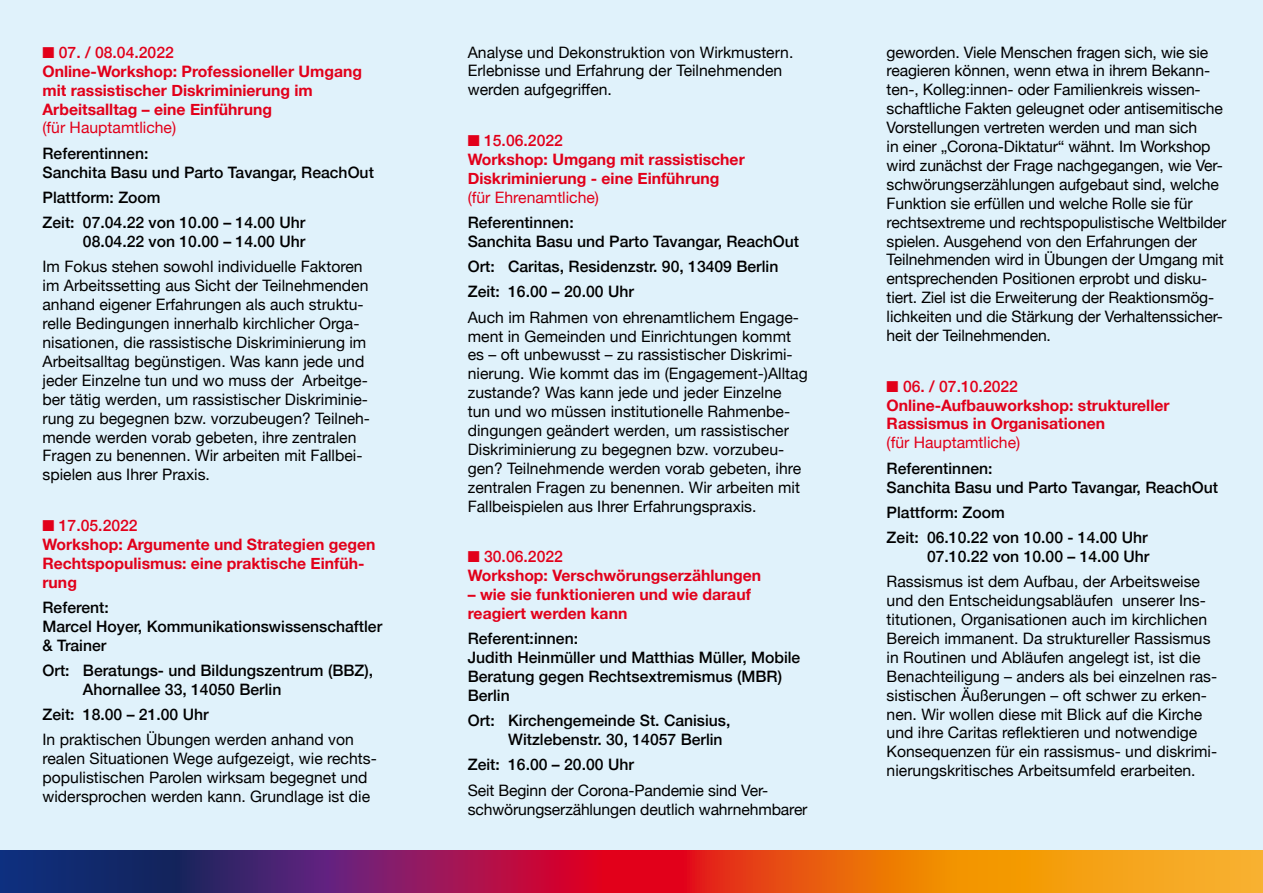
<style>
.page{position:relative;width:1263px;height:893px;background:#e0f2fb}
.page>*{position:absolute;margin:0;border:0;box-sizing:border-box;transform-origin:0 0}
.t1{font:15.75px/18.9px "Helvetica Neue";color:#000}
.t2{font:500 15.75px/18.9px "Helvetica Neue";color:#000}
.t3{font:700 15.75px/18.9px "Helvetica Neue";color:#e2001a}
.t4{font:15.75px "Helvetica Neue";color:#e2001a}
.s1{font-weight:500}
</style>
<div class="page">
<svg style="left:631px;top:850px;width:632px;height:43px;background:#ee7512"></svg>
<svg style="left:0;top:850px;width:631px;height:43px;background:#661b5d"></svg>
<p class="t3" style="left:43px;top:43px;width:321px">■ <span class="s1">07. / 08.04.2022<br></span>Online-Workshop: Professioneller Umgang mit rassistischer Diskriminierung im Arbeitsalltag – eine Einführung</p>
<p class="t4" style="left:43px;top:117px;width:135px">(für Hauptamtliche)</p>
<p class="t2" style="left:43px;top:142px;width:333px">Referentinnen:<br>Sanchita Basu und Parto Tavangar, ReachOut</p>
<p class="t2" style="left:43px;top:183px;width:264px;line-height:25.3px">Plattform: Zoom<br>Zeit: 07.04.22 von 10.00 – 14.00 Uhr</p>
<p class="t2" style="left:83px;top:231px;width:224px">08.04.22 von 10.00 – 14.00 Uhr</p>
<p class="t1" style="left:43px;top:258px;width:329px">Im Fokus stehen sowohl individuelle Faktoren im Arbeitssetting aus Sicht der Teilnehmenden anhand eigener Erfahrungen als auch struktu&shy;relle Bedingungen innerhalb kirchlicher Orga&shy;nisationen, die rassistische Diskriminierung im Arbeitsalltag begünstigen. Was kann jede und jeder Einzelne tun und wo muss der Arbeitge&shy;ber tätig werden, um rassistischer Diskriminie&shy;rung zu begegnen bzw. vorzubeugen? Teilneh&shy;mende werden vorab gebeten, ihre zentralen Fragen zu benennen. Wir arbeiten mit Fallbei&shy;spielen aus Ihrer Praxis.</p>
<p class="t3" style="left:43px;top:516px;width:334px">■ <span class="s1">17.05.2022<br></span>Workshop: Argumente und Strategien gegen<br>Rechtspopulismus: eine praktische Einfüh&shy;rung</p>
<p class="t2" style="left:43px;top:597px;width:341px">Referent:<br>Marcel Hoyer, Kommunikationswissenschaftler &amp; Trainer</p>
<p class="t2" style="left:83px;top:660px;width:292px;text-indent:-40px">Ort: Beratungs- und Bildungszentrum (BBZ),<br>Ahornallee 33, 14050 Berlin</p>
<p class="t2" style="left:43px;top:704px;width:168px">Zeit: 18.00 – 21.00 Uhr</p>
<p class="t1" style="left:43px;top:731px;width:336px">In praktischen Übungen werden anhand von realen Situationen Wege aufgezeigt, wie rechts&shy;populistischen Parolen wirksam begegnet und widersprochen werden kann. Grundlage ist die</p>
<p class="t1" style="left:468px;top:43px;width:327px">Analyse und Dekonstruktion von Wirkmustern.<br>Erlebnisse und Erfahrung der Teilnehmenden werden aufgegriffen.</p>
<p class="t3" style="left:468px;top:131px;width:278px">■ <span class="s1">15.06.2022<br></span>Workshop: Umgang mit rassistischer<br>Diskriminierung - eine Einführung</p>
<p class="t4" style="left:468px;top:186px;width:133px">(für Ehrenamtliche)</p>
<p class="t2" style="left:468px;top:212px;width:333px">Referentinnen:<br>Sanchita Basu und Parto Tavangar, ReachOut</p>
<p class="t2" style="left:468px;top:252px;width:312px;line-height:25.3px">Ort: Caritas, Residenzstr. 90, 13409 Berlin<br>Zeit: 16.00 – 20.00 Uhr</p>
<p class="t1" style="left:468px;top:308px;width:341px">Auch im Rahmen von ehrenamtlichem Engage&shy;ment in Gemeinden und Einrichtungen kommt es – oft unbewusst – zu rassistischer Diskrimi&shy;nierung. Wie kommt das im (Engagement-)Alltag zustande? Was kann jede und jeder Einzelne tun und wo müssen institutionelle Rahmenbe&shy;dingungen geändert werden, um rassistischer Diskriminierung zu begegnen bzw. vorzubeu&shy;gen? Teilnehmende werden vorab gebeten, ihre zentralen Fragen zu benennen. Wir arbeiten mit Fallbeispielen aus Ihrer Erfahrungspraxis.</p>
<p class="t3" style="left:468px;top:548px;width:295px">■ <span class="s1">30.06.2022<br></span>Workshop: Verschwörungserzählungen</p>
<p class="t3" style="left:468px;top:585px;width:285px">– wie sie funktionieren und wie darauf reagiert werden kann</p>
<p class="t2" style="left:468px;top:628px;width:334px">Referent:innen:<br>Judith Heinmüller und Matthias Müller, Mobile<br>Beratung gegen Rechtsextremismus (MBR)<br>Berlin</p>
<p class="t2" style="left:508px;top:710px;width:224px;text-indent:-40px">Ort: Kirchengemeinde St. Canisius,<br>Witzlebenstr. 30, 14057 Berlin</p>
<p class="t2" style="left:468px;top:754px;width:168px">Zeit: 16.00 – 20.00 Uhr</p>
<p class="t1" style="left:468px;top:781px;width:341px">Seit Beginn der Corona-Pandemie sind Ver&shy;schwörungserzählungen deutlich wahrnehmbarer</p>
<p class="t1" style="left:887px;top:43px;width:341px">geworden. Viele Menschen fragen sich, wie sie reagieren können, wenn etwa in ihrem Bekann&shy;ten-, Kolleg:innen- oder Familienkreis wissen&shy;schaftliche Fakten geleugnet oder antisemitische Vorstellungen vertreten werden und man sich<br>in einer „Corona-Diktatur“ wähnt. Im Workshop wird zunächst der Frage nachgegangen, wie Ver&shy;schwörungserzählungen aufgebaut sind, welche Funktion sie erfüllen und welche Rolle sie für rechtsextreme und rechtspopulistische Weltbilder spielen. Ausgehend von den Erfahrungen der Teilnehmenden wird in Übungen der Umgang mit entsprechenden Positionen erprobt und disku&shy;tiert. Ziel ist die Erweiterung der Reaktionsmög&shy;lichkeiten und die Stärkung der Verhaltenssicher&shy;heit der Teilnehmenden.</p>
<p class="t3" style="left:887px;top:377px;width:284px">■ <span class="s1">06. / 07.10.2022<br></span>Online-Aufbauworkshop: struktureller<br>Rassismus in Organisationen</p>
<p class="t4" style="left:887px;top:431px;width:135px">(für Hauptamtliche)</p>
<p class="t2" style="left:887px;top:457px;width:333px">Referentinnen:<br>Sanchita Basu und Parto Tavangar, ReachOut</p>
<p class="t2" style="left:887px;top:498px;width:263px;line-height:25.3px">Plattform: Zoom<br>Zeit: 06.10.22 von 10.00 - 14.00 Uhr</p>
<p class="t2" style="left:927px;top:546px;width:224px">07.10.22 von 10.00 – 14.00 Uhr</p>
<p class="t1" style="left:887px;top:573px;width:332px">Rassismus ist dem Aufbau, der Arbeitsweise und den Entscheidungsabläufen unserer Ins&shy;titutionen, Organisationen auch im kirchlichen Bereich immanent. Da struktureller Rassismus in Routinen und Abläufen angelegt ist, ist die Benachteiligung – anders als bei einzelnen ras&shy;sistischen Äußerungen – oft schwer zu erken&shy;nen. Wir wollen diese mit Blick auf die Kirche und ihre Caritas reflektieren und notwendige Konsequenzen für ein rassismus- und diskrimi&shy;nierungskritisches Arbeitsumfeld erarbeiten.</p>
</div>
